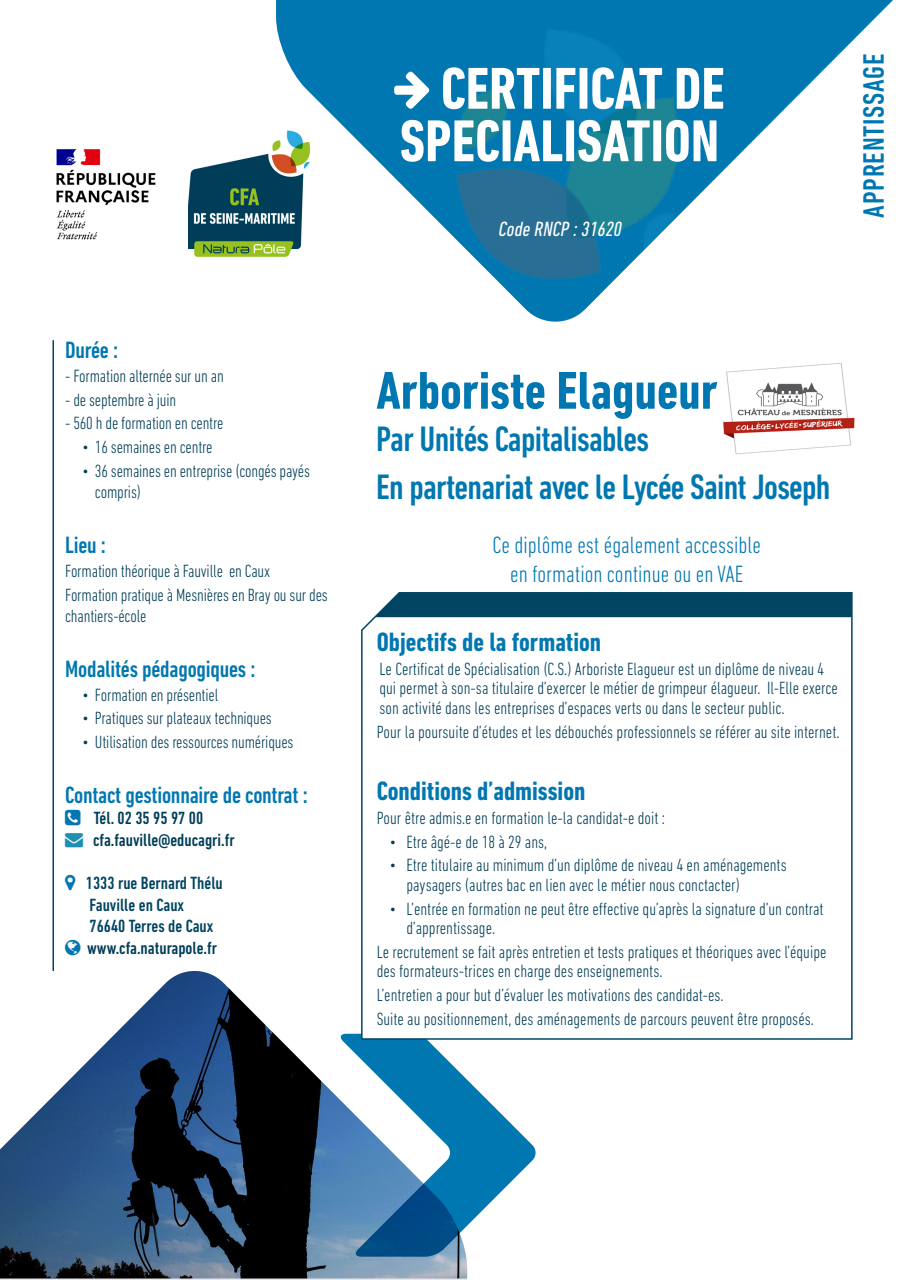
<style>
.page{position:relative;width:910px;height:1280px;background:#fff}
.page>*{position:absolute;margin:0;border:0;box-sizing:border-box;transform-origin:0 0}
.t1{font:700 condensed 60px "DIN Next LT Pro";color:#fff}
.t2{font:700 condensed 54px "DIN Next LT Pro";color:#0077b1}
.t3{font:500 condensed 36px "DIN Next LT Pro";letter-spacing:-.02em;color:#0077b1}
.t4{font:500 condensed 30px "DIN Next LT Pro";letter-spacing:.025em;color:#0077b1}
.t5{font:700 condensed 27px "DIN Next LT Pro";color:#0077b1}
.t6{font:500 condensed 24px "DIN Next LT Pro";letter-spacing:-.01em;color:#0077b1}
.t7{font:300 condensed 24px "DIN Next LT Pro";color:#0077b1}
.t8{font:italic condensed 21px "DIN Next LT Pro";color:#fff}
.t9{font:300 condensed 18px/19.5px "DIN Next LT Pro";color:#013e57}
.t10{font:500 condensed 18px "DIN Next LT Pro";color:#013e57}
.t11{font:500 condensed 18px "DIN Next LT Pro";color:#004462}
.s1{color:#1f90b2}
</style>
<div class="page">
<svg style="left:276px;top:0;width:617px;height:322px"></svg>
<img style="left:428px;top:4px;width:286px;height:298px">
<hr style="left:52px;top:340px;width:2px;height:631px;background:#004462">
<svg style="left:394px;top:72px;width:35px;height:37px"></svg>
<img style="left:0;top:971px;width:467px;height:307px">
<svg style="left:339px;top:1034px;width:197px;height:223px"></svg>
<svg style="left:360px;top:592px;width:493px;height:448px"></svg>
<img style="left:188px;top:125px;width:133px;height:138px">
<img style="left:56px;top:149px;width:100px;height:91px">
<img style="left:723px;top:363px;width:132px;height:92px">
<p class="t6" style="left:65px;top:337px;width:54px">Durée :</p>
<p class="t9" style="left:65px;top:366px;width:160px">- Formation alternée sur un an</p>
<p class="t9" style="left:65px;top:390px;width:113px">- de septembre à juin</p>
<p class="t9" style="left:65px;top:413px;width:160px">- 560 h de formation en centre</p>
<p class="t9" style="left:82px;top:437px;width:132px">• 16 semaines en centre</p>
<p class="t9" style="left:95px;top:460px;width:217px;line-height:21.6px;text-indent:-13px">• 36 semaines en entreprise (congés payés compris)</p>
<p class="t6" style="left:65px;top:531px;width:42px">Lieu :</p>
<p class="t9" style="left:65px;top:561px;width:207px">Formation théorique à Fauville en Caux</p>
<p class="t9" style="left:65px;top:583px;width:264px;line-height:21.6px">Formation pratique à Mesnières en Bray ou sur des chantiers-école</p>
<p class="t6" style="left:65px;top:655px;width:192px">Modalités pédagogiques :</p>
<p class="t9" style="left:82px;top:684px;width:138px">• Formation en présentiel</p>
<p class="t9" style="left:82px;top:708px;width:191px">• Pratiques sur plateaux techniques</p>
<p class="t9" style="left:82px;top:732px;width:213px">• Utilisation des ressources numériques</p>
<p class="t6" style="left:65px;top:781px;width:244px">Contact gestionnaire de contrat :</p>
<p class="t10" style="left:94px;top:808px;width:111px">Tél. 02 35 95 97 00</p>
<p class="t10" style="left:65px;top:830px;width:171px"><span class="s1">→</span> cfa.fauville@educagri.fr</p>
<p class="t11" style="left:86px;top:873px;width:138px">1333 rue Bernard Thélu</p>
<p class="t11" style="left:90px;top:894px;width:96px">Fauville en Caux</p>
<p class="t11" style="left:90px;top:916px;width:125px">76640 Terres de Caux</p>
<p class="t10" style="left:87px;top:938px;width:131px">www.cfa.naturapole.fr</p>
<p class="t1" style="left:441px;top:54px;width:285px">CERTIFICAT DE</p>
<p class="t1" style="left:400px;top:107px;width:321px">SPECIALISATION</p>
<p class="t8" style="left:498px;top:217px;width:129px">Code RNCP :31620</p>
<p class="t4" style="left:857px;top:218px;width:165px;rotate:-90deg">APPRENTISSAGE</p>
<p class="t2" style="left:376px;top:360px;width:343px">Arboriste Elagueur</p>
<p class="t3" style="left:376px;top:418px;width:274px">Par Unités Capitalisables</p>
<p class="t3" style="left:376px;top:466px;width:456px">En partenariat avec le Lycée Saint Joseph</p>
<p class="t7" style="left:492px;top:532px;width:270px">Ce diplôme est également accessible</p>
<p class="t7" style="left:510px;top:560px;width:235px">en formation continue ou en VAE</p>
<p class="t5" style="left:377px;top:627px;width:226px">Objectifs de la formation</p>
<p class="t9" style="left:379px;top:659px;width:460px">Le Certificat de Spécialisation (C.S.) Arboriste Elagueur est un diplôme de niveau 4 qui permet à son-sa titulaire d’exercer le métier de grimpeur élagueur. Il-Elle exerce son activité dans les entreprises d’espaces verts ou dans le secteur public.</p>
<p class="t9" style="left:377px;top:722px;width:465px">Pour la poursuite d’études et les débouchés professionnels se référer au site internet.</p>
<p class="t5" style="left:377px;top:776px;width:210px">Conditions d’admission</p>
<p class="t9" style="left:377px;top:808px;width:290px">Pour être admis.e en formation le-la candidat-e doit :</p>
<p class="t9" style="left:389px;top:832px;width:159px">• Etre âgé-e de 18 à 29 ans,</p>
<p class="t9" style="left:406px;top:855px;width:382px;text-indent:-17px">• Etre titulaire au minimum d’un diplôme de niveau 4 en aménagements paysagers (autres bac en lien avec le métier nous conctacter)</p>
<p class="t9" style="left:406px;top:899px;width:419px;text-indent:-17px">• L’entrée en formation ne peut être effective qu’après la signature d’un contrat d’apprentissage.</p>
<p class="t9" style="left:377px;top:942px;width:451px">Le recrutement se fait après entretien et tests pratiques et théoriques avec l’équipe des formateurs-trices en charge des enseignements.</p>
<p class="t9" style="left:377px;top:985px;width:348px">L’entretien a pour but d’évaluer les motivations des candidat-es.</p>
<p class="t9" style="left:377px;top:1009px;width:439px">Suite au positionnement, des aménagements de parcours peuvent être proposés.</p>
</div>
